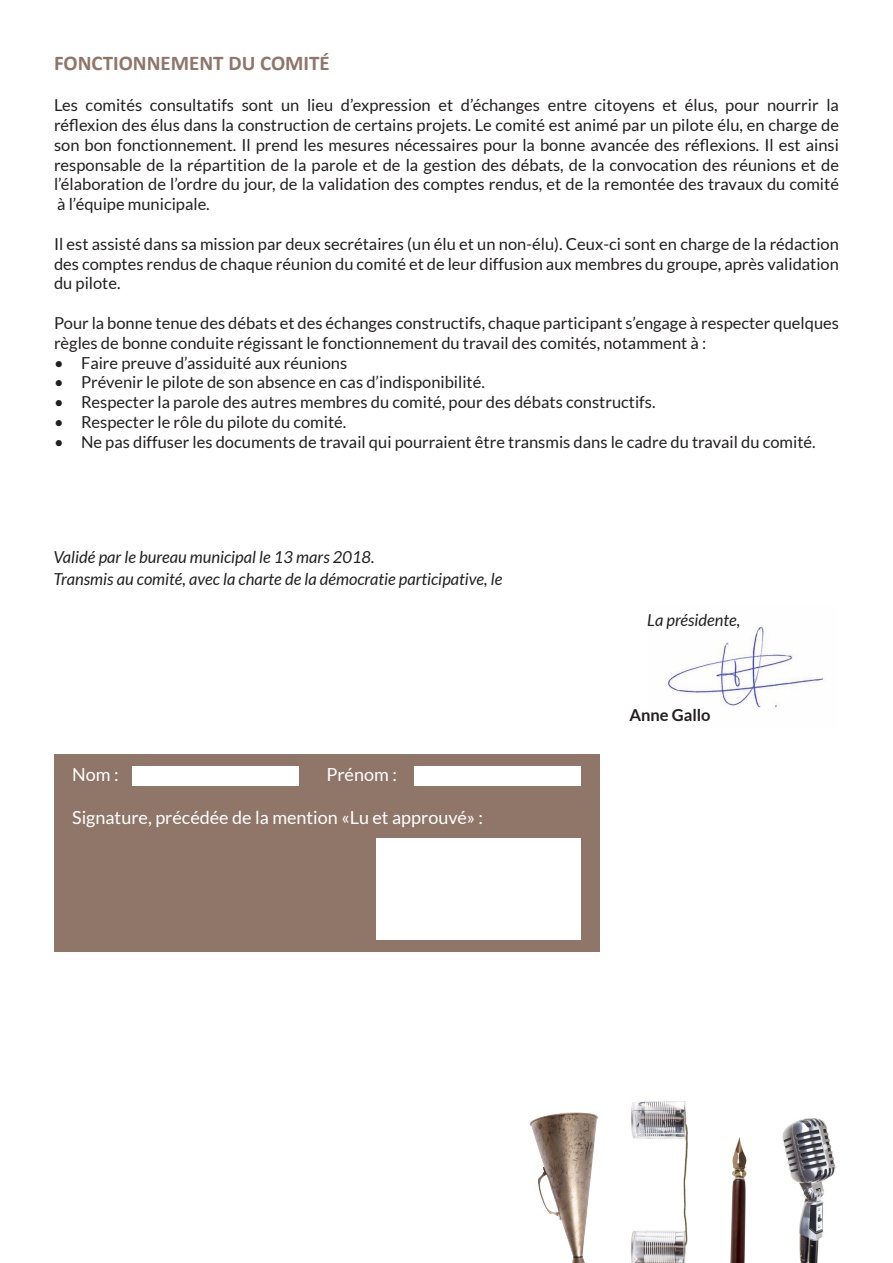
<style>
.page{position:relative;width:893px;height:1263px;background:#fff}
.page>*{position:absolute;margin:0;border:0;box-sizing:border-box;transform-origin:0 0}
.t1{font:700 21px "Calibri";color:#8f7669}
.t2{font:18px "Lato";color:#fff}
.t3{font:16.5px/19.8px "Lato";color:#231f20;text-align:justify}
.t4{font:italic 16.5px/21.6px "Lato";color:#231f20}
.t5{font:700 16.5px "Lato";color:#231f20}
</style>
<div class="page">
<img style="left:665px;top:625px;width:161px;height:84px">
<img style="left:529px;top:1112px;width:69px;height:151px">
<img style="left:631px;top:1101px;width:57px;height:162px">
<img style="left:782px;top:1118px;width:54px;height:145px">
<img style="left:730px;top:1137px;width:17px;height:126px">
<div style="left:54px;top:754px;width:546px;height:197px;background:#8f7669"></div>
<div style="left:132px;top:767px;width:167px;height:19px;background:#fff"></div>
<div style="left:414px;top:767px;width:166px;height:19px;background:#fff"></div>
<div style="left:376px;top:838px;width:204px;height:102px;background:#fff"></div>
<p class="t1" style="left:54px;top:48px;width:277px">FONCTIONNEMENT DU COMITÉ</p>
<p class="t3" style="left:54px;top:95px;width:786px">Les comités consultatifs sont un lieu d’expression et d’échanges entre citoyens et élus, pour nourrir la réflexion des élus dans la construction de certains projets. Le comité est animé par un pilote élu, en charge de son bon fonctionnement. Il prend les mesures nécessaires pour la bonne avancée des réflexions. Il est ainsi responsable de la répartition de la parole et de la gestion des débats, de la convocation des réunions et de l’élaboration de l’ordre du jour, de la validation des comptes rendus, et de la remontée des travaux du comité à l’équipe municipale.</p>
<p class="t3" style="left:54px;top:234px;width:786px">Il est assisté dans sa mission par deux secrétaires (un élu et un non-élu). Ceux-ci sont en charge de la rédaction des comptes rendus de chaque réunion du comité et de leur diffusion aux membres du groupe, après validation du pilote.</p>
<p class="t3" style="left:54px;top:313px;width:786px">Pour la bonne tenue des débats et des échanges constructifs, chaque participant s’engage à respecter quelques règles de bonne conduite régissant le fonctionnement du travail des comités, notamment à :</p>
<p class="t3" style="left:54px;top:353px;width:295px">• Faire preuve d’assiduité aux réunions</p>
<p class="t3" style="left:54px;top:372px;width:432px">• Prévenir le pilote de son absence en cas d’indisponibilité.</p>
<p class="t3" style="left:54px;top:392px;width:603px">• Respecter la parole des autres membres du comité, pour des débats constructifs.</p>
<p class="t3" style="left:54px;top:412px;width:294px">• Respecter le rôle du pilote du comité.</p>
<p class="t3" style="left:54px;top:432px;width:763px">• Ne pas diffuser les documents de travail qui pourraient être transmis dans le cadre du travail du comité.</p>
<p class="t4" style="left:54px;top:547px;width:450px">Validé par le bureau municipal le 13 mars 2018.<br>Transmis au comité, avec la charte de la démocratie participative, le</p>
<p class="t2" style="left:72px;top:764px;width:48px">Nom :</p>
<p class="t2" style="left:326px;top:764px;width:72px">Prénom :</p>
<p class="t2" style="left:72px;top:808px;width:412px">Signature, précédée de la mention «Lu et approuvé» :</p>
<p class="t4" style="left:647px;top:610px;width:95px">La présidente,</p>
<p class="t5" style="left:629px;top:706px;width:83px">Anne Gallo</p>
</div>
